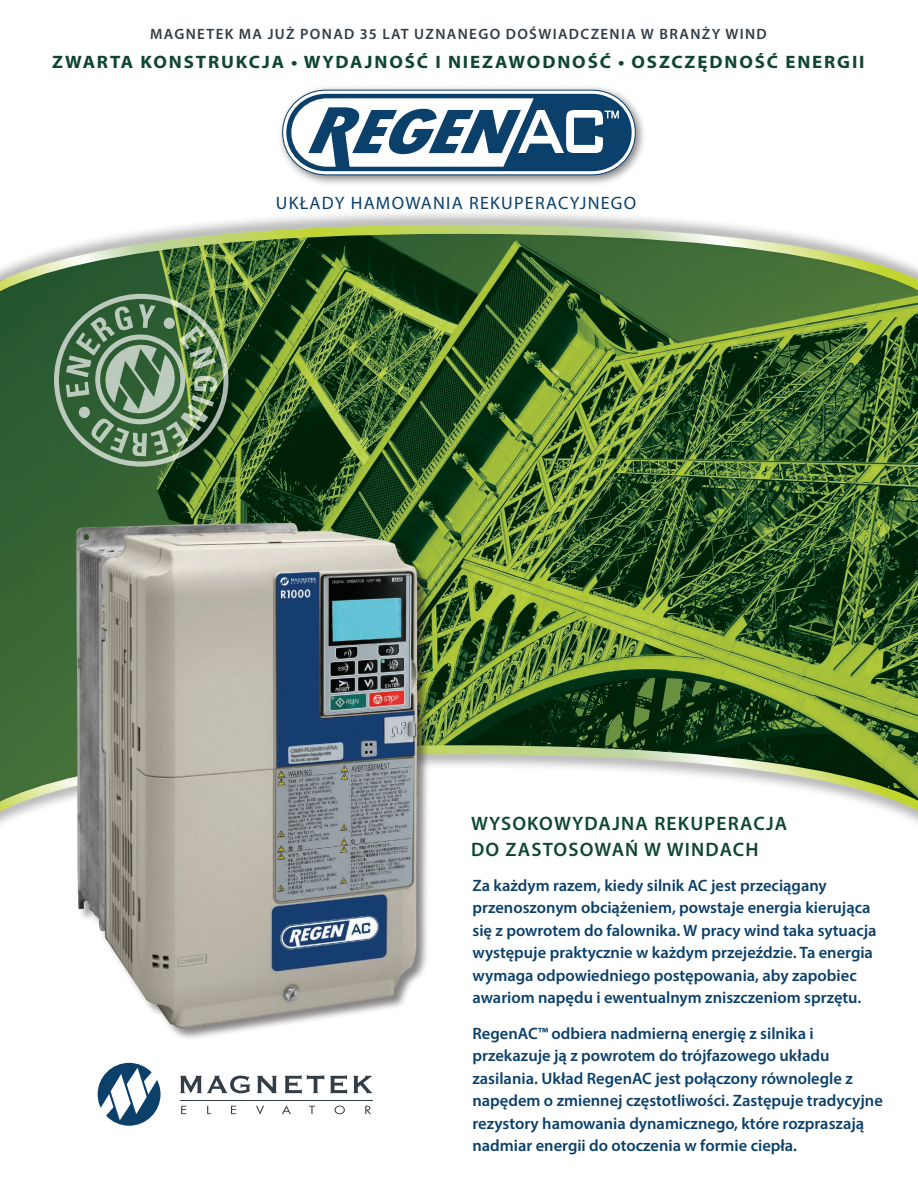
<style>
.page{position:relative;width:918px;height:1188px;background:#fff}
.page>*{position:absolute;margin:0;border:0;box-sizing:border-box;transform-origin:0 0}
.t1{font:600 19.5px/25.5px "Myriad Pro";letter-spacing:.06em;color:#0e4633}
.t2{font:700 18px "Myriad Pro";letter-spacing:.1em;color:#0e4633;scale:1.05 1}
.t3{font:18px "Myriad Pro";letter-spacing:.07em;color:#0b406a}
.t4{font:600 16.5px/22.5px "Myriad Pro";color:#0b406a}
.t5{font:600 15px "Myriad Pro";letter-spacing:.09em;color:#323d47}
</style>
<div class="page">
<img style="left:0;top:311px;width:918px;height:430px">
<div style="left:0;top:208px;width:918px;height:100px;background:#231f20;opacity:.45"></div>
<svg style="left:0;top:220px;width:918px;height:91px;background:#6d8b5f"></svg>
<svg style="left:0;top:741px;width:918px;height:83px"></svg>
<img style="left:42px;top:495px;width:396px;height:538px">
<svg style="left:54px;top:294px;width:174px;height:173px;background:#5e815d"></svg>
<div style="left:278px;top:85px;width:369px;height:102px;background:#231f20;opacity:.55"></div>
<svg style="left:282px;top:90px;width:354px;height:85px"></svg>
<svg style="left:98px;top:1063px;width:63px;height:63px"></svg>
<svg style="left:180px;top:1076px;width:70px;height:17px"></svg>
<svg style="left:257px;top:1076px;width:20px;height:17px"></svg>
<svg style="left:285px;top:1075px;width:39px;height:19px"></svg>
<svg style="left:330px;top:1075px;width:17px;height:19px"></svg>
<svg style="left:353px;top:1076px;width:19px;height:17px"></svg>
<hr style="left:180px;top:1100px;width:192px;height:1px;background:#323d47">
<svg style="left:181px;top:1106px;width:5px;height:8px"></svg>
<svg style="left:207px;top:1106px;width:4px;height:8px"></svg>
<svg style="left:231px;top:1106px;width:5px;height:8px"></svg>
<svg style="left:256px;top:1106px;width:8px;height:9px"></svg>
<svg style="left:282px;top:1105px;width:9px;height:9px"></svg>
<svg style="left:309px;top:1106px;width:6px;height:8px"></svg>
<svg style="left:334px;top:1106px;width:11px;height:8px"></svg>
<svg style="left:365px;top:1106px;width:6px;height:8px"></svg>
<p class="t5" style="left:150px;top:25px;width:618px">MAGNETEK MA JUŻ PONAD 35 LAT UZNANEGO DOŚWIADCZENIA W BRANŻY WIND</p>
<p class="t2" style="left:52px;top:50px;width:775px">ZWARTA KONSTRUKCJA • WYDAJNOŚĆ I NIEZAWODNOŚĆ • OSZCZĘDNOŚĆ ENERGII</p>
<p class="t3" style="left:276px;top:192px;width:362px">UKŁADY HAMOWANIA REKUPERACYJNEGO</p>
<p class="t1" style="left:471px;top:810px;width:318px">WYSOKOWYDAJNA REKUPERACJA<br>DO ZASTOSOWAŃ W WINDACH</p>
<p class="t4" style="left:472px;top:873px;width:406px">Za każdym razem, kiedy silnik AC jest przeciągany przenoszonym obciążeniem, powstaje energia kierująca się z powrotem do falownika. W pracy wind taka sytuacja występuje praktycznie w każdym przejeździe. Ta energia wymaga odpowiedniego postępowania, aby zapobiec awariom napędu i ewentualnym zniszczeniom sprzętu.</p>
<p class="t4" style="left:472px;top:1022px;width:412px">RegenAC™ odbiera nadmierną energię z silnika i przekazuje ją z powrotem do trójfazowego układu zasilania. Układ RegenAC jest połączony równolegle z napędem o zmiennej częstotliwości. Zastępuje tradycyjne rezystory hamowania dynamicznego, które rozpraszają nadmiar energii do otoczenia w formie ciepła.</p>
</div>
